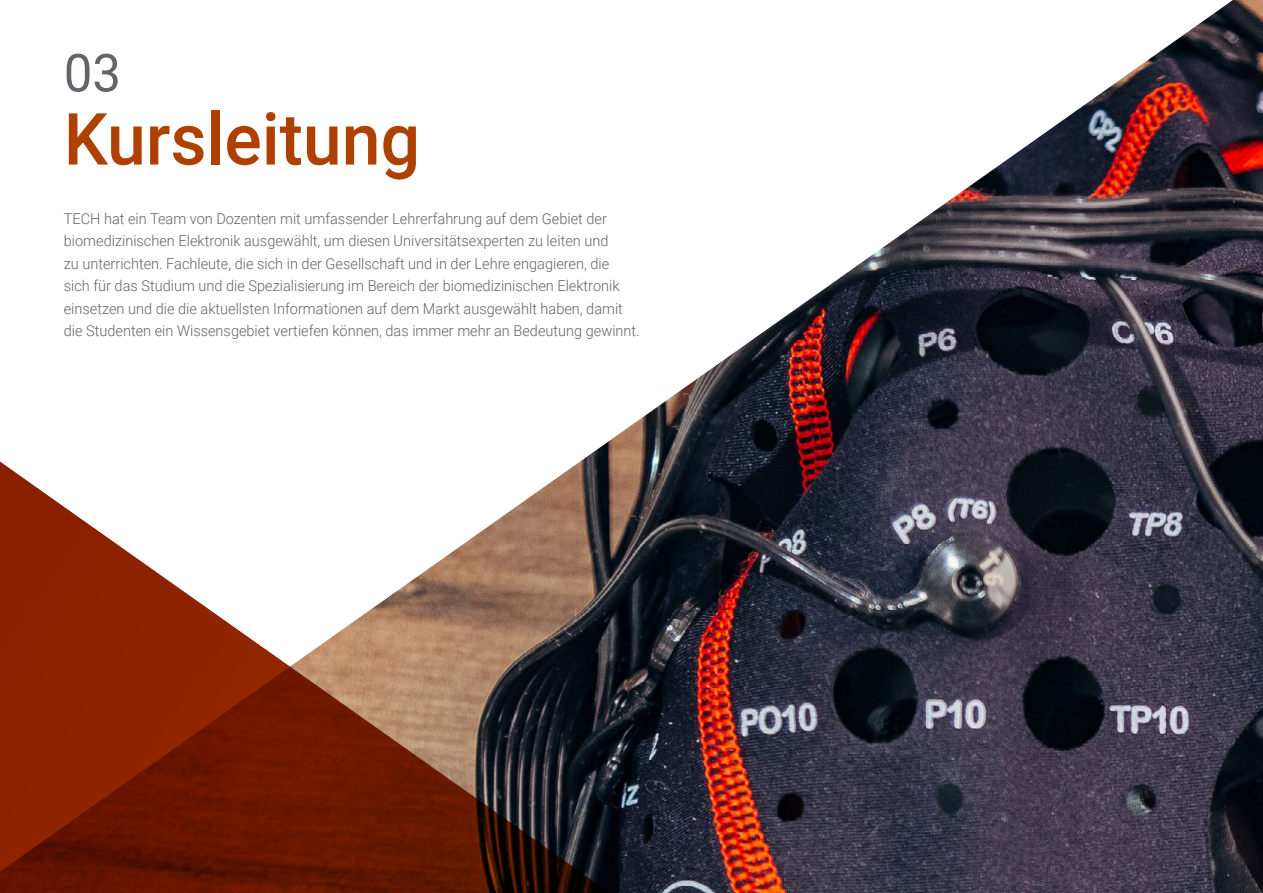
<style>
.page{position:relative;width:1263px;height:893px;background:#fff}
.page>*{position:absolute;margin:0;border:0;box-sizing:border-box;transform-origin:0 0}
.t1{font:500 72px "Roboto";color:#ae4000}
.t2{font:52.5px "Roboto";color:#61646a}
.t3{font:300 15px/22.5px "Roboto";color:#61646a}
</style>
<div class="page">
<img style="left:602px;top:0;width:661px;height:893px">
<svg style="left:0;top:446px;width:640px;height:447px"></svg>
<h2 class="t2" style="left:64px;top:36px;width:59px">03</h2>
<h1 class="t1" style="left:64px;top:89px;width:358px">Kursleitung</h1>
<p class="t3" style="left:64px;top:207px;width:577px">TECH hat ein Team von Dozenten mit umfassender Lehrerfahrung auf dem Gebiet der biomedizinischen Elektronik ausgewählt, um diesen Universitätsexperten zu leiten und<br>zu unterrichten. Fachleute, die sich in der Gesellschaft und in der Lehre engagieren, die<br>sich für das Studium und die Spezialisierung im Bereich der biomedizinischen Elektronik einsetzen und die die aktuellsten Informationen auf dem Markt ausgewählt haben, damit die Studenten ein Wissensgebiet vertiefen können, das immer mehr an Bedeutung gewinnt.</p>
</div>
